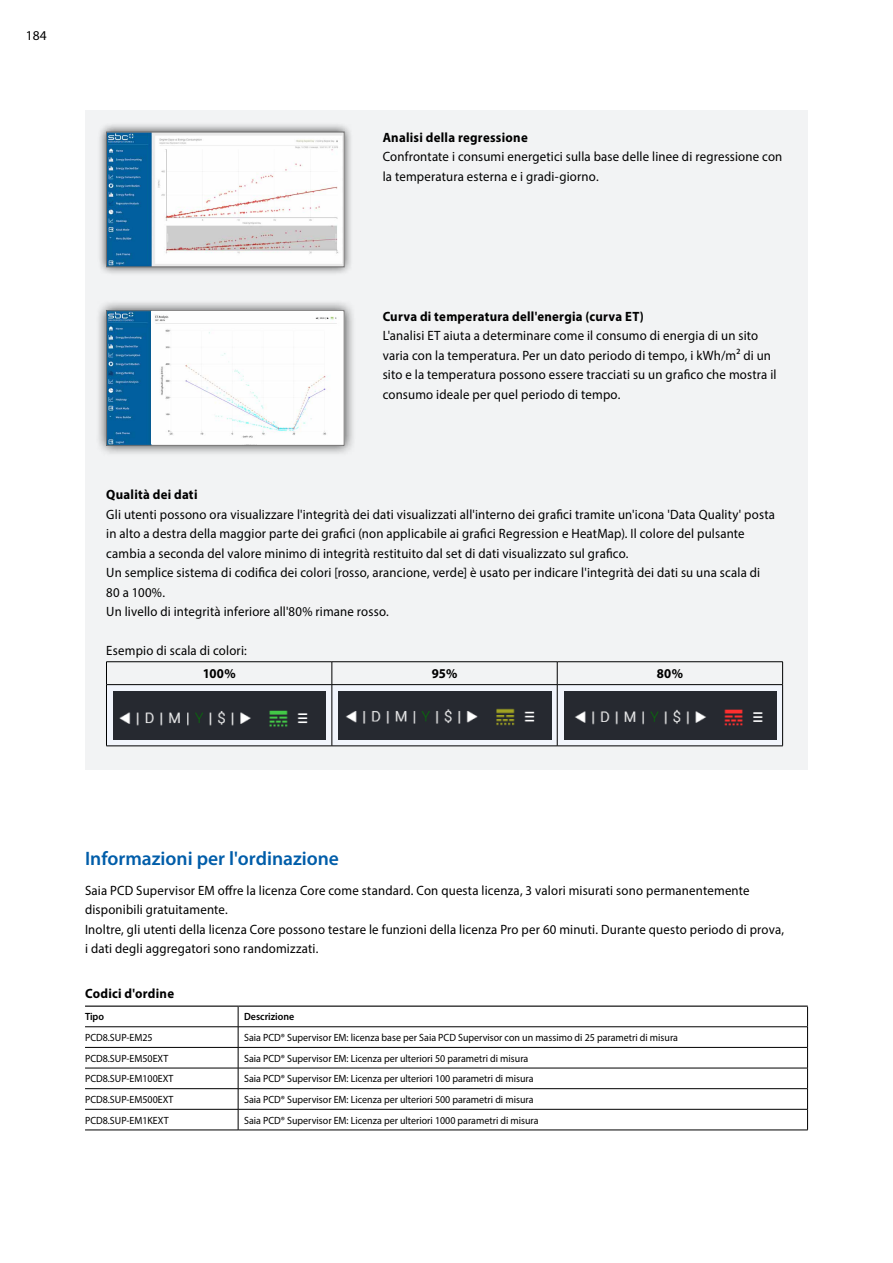
<style>
.page{position:relative;width:893px;height:1263px;background:#fff}
.page>*{position:absolute;margin:0;border:0;box-sizing:border-box;transform-origin:0 0}
.Headline_Myriad_semi{font:600 19.5px "Myriad Pro";color:#005da9}
.Grundtext__regular_9{font:13.5px/19.5px "Myriad Pro";letter-spacing:.015em;color:#000;scale:.95 1}
.Grundtext__bold__9_1{font:700 13.5px "Myriad Pro";letter-spacing:.02em;color:#000;scale:.95 1}
.Tabellentitel__9_pt{font:700 13.5px "Myriad Pro";letter-spacing:.02em;color:#000;scale:.95 1}
.Grundtext__regular_9-2{font:13.5px "Myriad Pro";letter-spacing:.015em;color:#000}
.Grundschrift__linksb{font:10.5px "Myriad Pro";color:#000;scale:.95 1}
.Grundschrift__linksb-2{font:600 10.5px "Myriad Pro";color:#000;scale:.95 1}
</style>
<div class="page">
<div style="left:85px;top:111px;width:723px;height:659px;background:#f2f3f4"></div>
<div style="left:95px;top:299px;width:261px;height:158px;background:#000;opacity:.75"></div>
<img style="left:108px;top:312px;width:234px;height:132px">
<div style="left:106px;top:310px;width:238px;height:136px;border:1px solid #706f6f"></div>
<div style="left:152px;top:311px;width:191px;height:132px;background:#fefefe"></div>
<div style="left:97px;top:123px;width:257px;height:153px;background:#000;opacity:.75"></div>
<img style="left:108px;top:134px;width:234px;height:131px">
<div style="left:106px;top:132px;width:238px;height:135px;border:1px solid #706f6f"></div>
<svg style="left:807px;top:1007px;width:1px;height:123px"></svg>
<hr style="left:85px;top:1026px;width:153px;height:1px;background:#000">
<hr style="left:238px;top:1026px;width:570px;height:1px;background:#000">
<hr style="left:85px;top:1047px;width:153px;height:1px;background:#000">
<hr style="left:238px;top:1047px;width:570px;height:1px;background:#000">
<hr style="left:85px;top:1068px;width:153px;height:1px;background:#000">
<hr style="left:238px;top:1068px;width:570px;height:1px;background:#000">
<hr style="left:85px;top:1088px;width:153px;height:1px;background:#000">
<hr style="left:238px;top:1088px;width:570px;height:1px;background:#000">
<hr style="left:85px;top:1109px;width:153px;height:1px;background:#000">
<hr style="left:238px;top:1109px;width:570px;height:1px;background:#000">
<hr style="left:85px;top:1130px;width:153px;height:1px;background:#000">
<hr style="left:238px;top:1130px;width:570px;height:1px;background:#000">
<svg style="left:238px;top:1007px;width:1px;height:123px"></svg>
<hr style="left:85px;top:1005px;width:153px;height:2px;background:#000">
<hr style="left:238px;top:1005px;width:570px;height:2px;background:#000">
<hr style="left:106px;top:661px;width:226px;height:1px;background:#000">
<hr style="left:332px;top:661px;width:225px;height:1px;background:#000">
<hr style="left:557px;top:661px;width:226px;height:1px;background:#000">
<svg style="left:106px;top:662px;width:677px;height:84px"></svg>
<hr style="left:106px;top:684px;width:226px;height:1px;background:#000">
<hr style="left:106px;top:685px;width:1px;height:61px;background:#000">
<hr style="left:332px;top:684px;width:225px;height:1px;background:#000">
<hr style="left:332px;top:685px;width:1px;height:61px;background:#000">
<hr style="left:557px;top:684px;width:226px;height:1px;background:#000">
<hr style="left:557px;top:685px;width:1px;height:61px;background:#000">
<hr style="left:782px;top:685px;width:1px;height:61px;background:#000">
<hr style="left:106px;top:746px;width:226px;height:1px;background:#000">
<hr style="left:332px;top:746px;width:225px;height:1px;background:#000">
<hr style="left:557px;top:746px;width:226px;height:1px;background:#000">
<img style="left:113px;top:691px;width:213px;height:48px">
<img style="left:339px;top:691px;width:212px;height:48px">
<img style="left:564px;top:691px;width:213px;height:48px">
<p class="Grundtext__regular_9-2" style="left:26px;top:27px;width:22px">184</p>
<p class="Grundtext__bold__9_1" style="left:383px;top:129px;width:154px">Analisi della regressione</p>
<p class="Grundtext__regular_9" style="left:383px;top:147px;width:422px">Confrontate i consumi energetici sulla base delle linee di regressione con la temperatura esterna e i gradi-giorno.</p>
<p class="Grundtext__bold__9_1" style="left:383px;top:307px;width:276px">Curva di temperatura dell'energia (curva ET)</p>
<p class="Grundtext__regular_9" style="left:383px;top:326px;width:416px">L'analisi ET aiuta a determinare come il consumo di energia di un sito varia con la temperatura. Per un dato periodo di tempo, i kWh/m2 di un sito e la temperatura possono essere tracciati su un grafico che mostra il consumo ideale per quel periodo di tempo.</p>
<p class="Grundtext__bold__9_1" style="left:106px;top:486px;width:98px">Qualità dei dati</p>
<p class="Grundtext__regular_9" style="left:106px;top:504px;width:705px">Gli utenti possono ora visualizzare l'integrità dei dati visualizzati all'interno dei grafici tramite un'icona 'Data Quality' posta in alto a destra della maggior parte dei grafici (non applicabile ai grafici Regression e HeatMap). Il colore del pulsante cambia a seconda del valore minimo di integrità restituito dal set di dati visualizzato sul grafico.</p>
<p class="Grundtext__regular_9" style="left:106px;top:563px;width:690px">Un semplice sistema di codifica dei colori [rosso, arancione, verde] è usato per indicare l'integrità dei dati su una scala di<br>80 a 100%.</p>
<p class="Grundtext__regular_9" style="left:106px;top:602px;width:299px">Un livello di integrità inferiore all'80% rimane rosso.</p>
<p class="Grundtext__regular_9" style="left:106px;top:641px;width:149px">Esempio di scala di colori:</p>
<p class="Tabellentitel__9_pt" style="left:203px;top:665px;width:36px">100%</p>
<p class="Tabellentitel__9_pt" style="left:432px;top:665px;width:28px">95%</p>
<p class="Tabellentitel__9_pt" style="left:657px;top:665px;width:29px">80%</p>
<p class="Headline_Myriad_semi" style="left:85px;top:846px;width:255px">Informazioni per l'ordinazione</p>
<p class="Grundtext__regular_9" style="left:85px;top:880px;width:701px">Saia PCD Supervisor EM offre la licenza Core come standard. Con questa licenza, 3 valori misurati sono permanentemente disponibili gratuitamente.</p>
<p class="Grundtext__regular_9" style="left:85px;top:919px;width:737px">Inoltre, gli utenti della licenza Core possono testare le funzioni della licenza Pro per 60 minuti. Durante questo periodo di prova, i dati degli aggregatori sono randomizzati.</p>
<p class="Tabellentitel__9_pt" style="left:85px;top:984px;width:95px">Codici d'ordine</p>
<p class="Grundschrift__linksb-2" style="left:85px;top:1010px;width:22px">Tipo</p>
<p class="Grundschrift__linksb-2" style="left:244px;top:1010px;width:54px">Descrizione</p>
<p class="Grundschrift__linksb" style="left:85px;top:1031px;width:73px">PCD8.SUP-EM25</p>
<p class="Grundschrift__linksb" style="left:244px;top:1031px;width:458px">Saia PCD® Supervisor EM: licenza base per Saia PCD Supervisor con un massimo di 25 parametri di misura</p>
<p class="Grundschrift__linksb" style="left:85px;top:1052px;width:89px">PCD8.SUP-EM50EXT</p>
<p class="Grundschrift__linksb" style="left:244px;top:1052px;width:301px">Saia PCD® Supervisor EM: Licenza per ulteriori 50 parametri di misura</p>
<p class="Grundschrift__linksb" style="left:85px;top:1072px;width:95px">PCD8.SUP-EM100EXT</p>
<p class="Grundschrift__linksb" style="left:244px;top:1072px;width:306px">Saia PCD® Supervisor EM: Licenza per ulteriori 100 parametri di misura</p>
<p class="Grundschrift__linksb" style="left:85px;top:1093px;width:95px">PCD8.SUP-EM500EXT</p>
<p class="Grundschrift__linksb" style="left:244px;top:1093px;width:306px">Saia PCD® Supervisor EM: Licenza per ulteriori 500 parametri di misura</p>
<p class="Grundschrift__linksb" style="left:85px;top:1113px;width:89px">PCD8.SUP-EM1KEXT</p>
<p class="Grundschrift__linksb" style="left:244px;top:1113px;width:312px">Saia PCD® Supervisor EM: Licenza per ulteriori 1000 parametri di misura</p>
</div>
